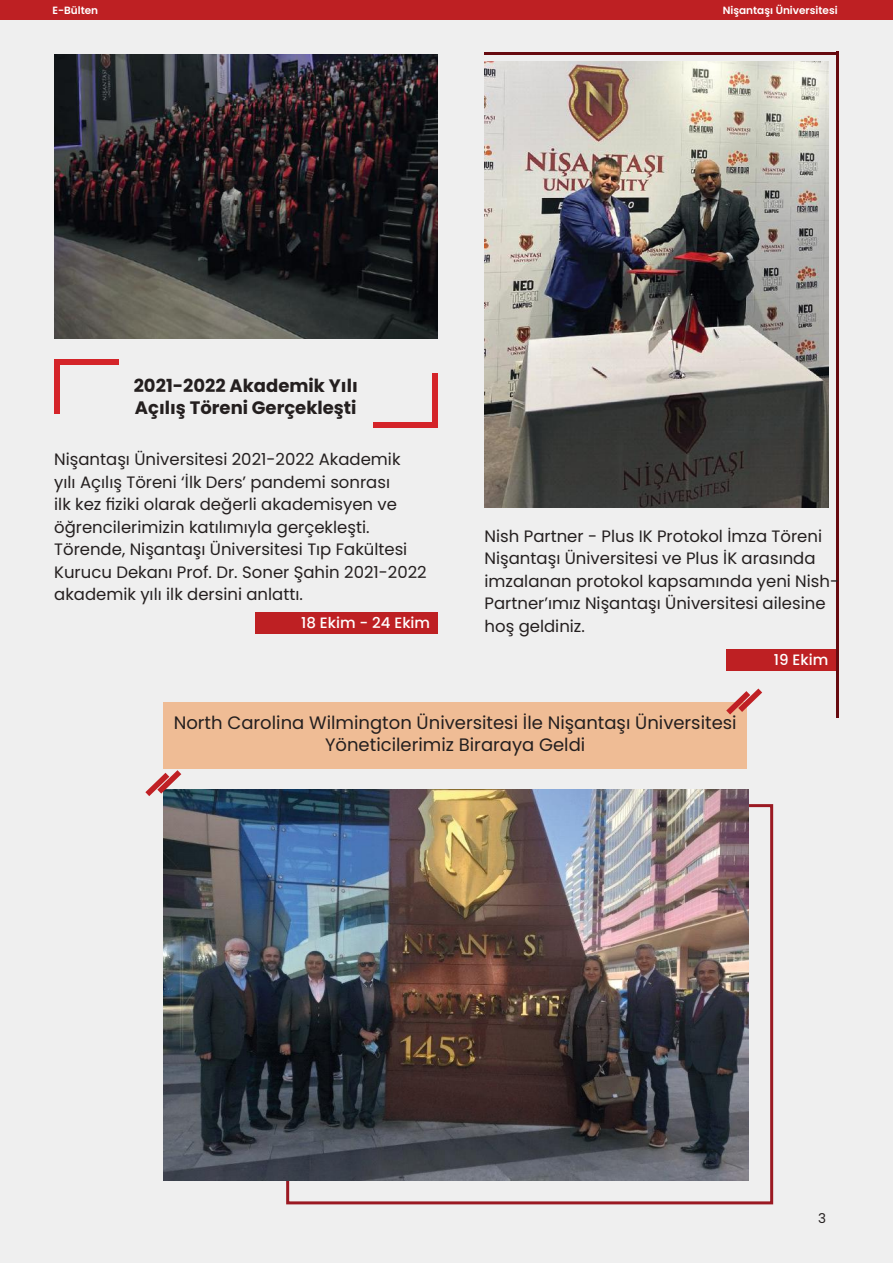
<style>
.page{position:relative;width:893px;height:1263px;background:#efefef}
.page>*{position:absolute;margin:0;border:0;box-sizing:border-box;transform-origin:0 0}
.t1{font:18px/21.6px "Poppins";color:#241f1f;text-align:center}
.t2{font:700 18px/21.6px "Poppins";color:#241f1f}
.t3{font:16.5px/22.5px "Poppins";color:#241f1f}
.t4{font:500 15px "Poppins";color:#fff}
.t5{font:13.5px "Poppins";color:#241f1f}
.t6{font:600 10.5px "Poppins";color:#fff}
</style>
<div class="page">
<div style="left:0;top:0;width:893px;height:19px;background:#be2023"></div>
<div style="left:163px;top:701px;width:584px;height:67px;background:#efbc95"></div>
<hr style="left:485px;top:52px;width:351px;height:3px;background:#660a0f">
<hr style="left:836px;top:52px;width:3px;height:666px;background:#660a0f">
<img style="left:54px;top:55px;width:383px;height:284px">
<img style="left:485px;top:62px;width:343px;height:445px">
<img style="left:163px;top:790px;width:586px;height:390px">
<svg style="left:145px;top:770px;width:36px;height:26px"></svg>
<svg style="left:726px;top:688px;width:36px;height:26px"></svg>
<div style="left:54px;top:360px;width:65px;height:5px;background:#d42429"></div>
<div style="left:54px;top:360px;width:5px;height:53px;background:#d42429"></div>
<div style="left:373px;top:422px;width:64px;height:5px;background:#d42429"></div>
<div style="left:433px;top:373px;width:5px;height:54px;background:#d42429"></div>
<div style="left:255px;top:612px;width:183px;height:22px;background:#be2023"></div>
<div style="left:726px;top:650px;width:110px;height:21px;background:#be2023"></div>
<p class="t6" style="left:52px;top:4px;width:47px">E-Bülten</p>
<p class="t6" style="left:723px;top:4px;width:116px">Nişantaşı Üniversitesi</p>
<p class="t2" style="left:134px;top:375px;width:226px">2021-2022 Akademik Yılı<br>Açılış Töreni Gerçekleşti</p>
<p class="t3" style="left:54px;top:448px;width:374px">Nişantaşı Üniversitesi 2021-2022 Akademik<br>yılı Açılış Töreni ‘İlk Ders’ pandemi sonrası<br>ilk kez fiziki olarak değerli akademisyen ve öğrencilerimizin katılımıyla gerçekleşti.<br>Törende, Nişantaşı Üniversitesi Tıp Fakültesi Kurucu Dekanı Prof. Dr. Soner Şahin 2021-2022 akademik yılı ilk dersini anlattı.</p>
<p class="t4" style="left:301px;top:614px;width:130px">18 Ekim - 24 Ekim</p>
<p class="t3" style="left:485px;top:525px;width:356px">Nish Partner - Plus IK Protokol İmza Töreni Nişantaşı Üniversitesi ve Plus İK arasında imzalanan protokol kapsamında yeni Nish-Partner’ımız Nişantaşı Üniversitesi ailesine hoş geldiniz.</p>
<p class="t4" style="left:774px;top:651px;width:56px">19 Ekim</p>
<p class="t1" style="left:174px;top:712px;width:564px">North Carolina Wilmington Üniversitesi İle Nişantaşı Üniversitesi<br>Yöneticilerimiz Biraraya Geldi</p>
<p class="t5" style="left:818px;top:1210px;width:9px">3</p>
</div>
